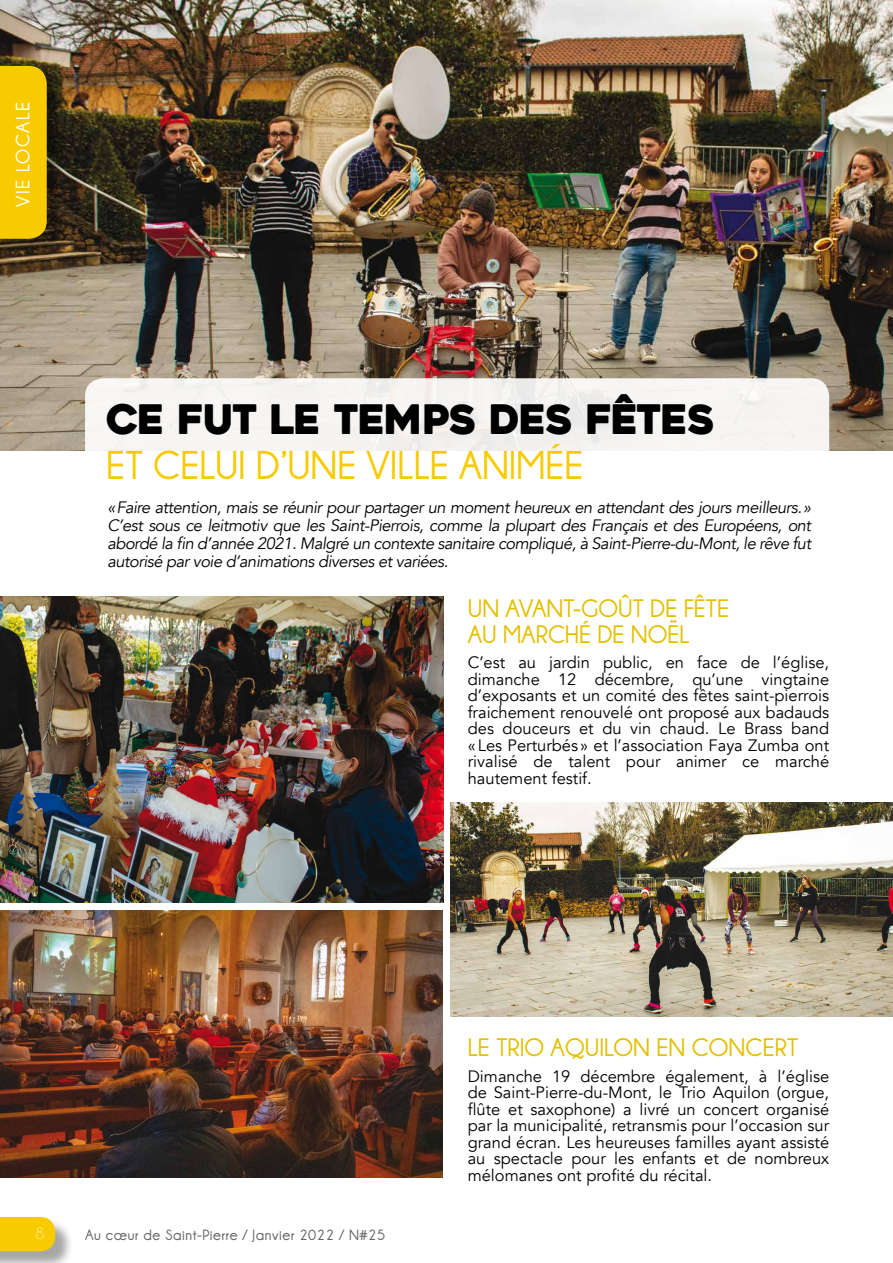
<style>
.page{position:relative;width:893px;height:1263px;background:#fff}
.page>*{position:absolute;margin:0;border:0;box-sizing:border-box;transform-origin:0 0}
.t1{font:700 40.5px "Champagne&Limousines";color:#f8cb00}
.t2{font:40.5px "Heavitas";letter-spacing:-.02em;color:#000}
.t3{font:700 25.5px/25.5px "Champagne&Limousines";color:#e3c000}
.t4{font:700 19.5px "Champagne&Limousines";letter-spacing:.07em;color:#fff}
.t5{font:16.5px/16.5px "Avenir";color:#000;text-align:justify}
.t6{font:italic 16.5px/18px "Avenir";letter-spacing:-.03em;color:#000;text-align:justify}
.t7{font:100 16.5px "Leaner";color:#fff}
.t8{font:700 15px "Champagne&Limousines";letter-spacing:.04em;color:#000}
</style>
<div class="page">
<hr style="left:892px;top:888px;width:1px;height:375px;background:#dcd6be">
<img style="left:0;top:596px;width:443px;height:306px">
<img style="left:0;top:0;width:893px;height:451px">
<div style="left:0;top:68px;width:66px;height:190px;background:#000;opacity:.35"></div>
<div style="left:0;top:66px;width:47px;height:173px;background:#f8cb00"></div>
<div style="left:0;top:1219px;width:74px;height:44px;background:#000;opacity:.35"></div>
<div style="left:0;top:1217px;width:55px;height:34px;background:#f8cb00"></div>
<div style="left:85px;top:378px;width:744px;height:151px;background:linear-gradient(to bottom,#f2f0ee,#fff);border-radius:18px"></div>
<img style="left:0;top:911px;width:443px;height:267px">
<img style="left:451px;top:803px;width:442px;height:213px">
<p class="t4" style="left:12px;top:207px;width:106px;rotate:-90deg">VIE LOCALE</p>
<h1 class="t2" style="left:106px;top:395px;width:610px">CE FUT LE TEMPS DES FÊTES</h1>
<h1 class="t1" style="left:106px;top:443px;width:479px">ET CELUI D’UNE VILLE ANIMÉE</h1>
<p class="t6" style="left:107px;top:498px;width:705px">«Faire attention, mais se réunir pour partager un moment heureux en attendant des jours meilleurs.» C’est sous ce leitmotiv que les Saint-Pierrois, comme la plupart des Français et des Européens, ont abordé la fin d’année 2021. Malgré un contexte sanitaire compliqué, à Saint-Pierre-du-Mont, le rêve fut autorisé par voie d’animations diverses et variées.</p>
<h2 class="t3" style="left:468px;top:596px;width:263px">UN AVANT-GOÛT DE FÊTE<br>AU MARCHÉ DE NOËL</h2>
<p class="t5" style="left:468px;top:655px;width:363px">C’est au jardin public, en face de l’église, dimanche 12 décembre, qu’une vingtaine d’exposants et un comité des fêtes saint-pierrois fraichement renouvelé ont proposé aux badauds des douceurs et du vin chaud. Le Brass band « Les Perturbés » et l’association Faya Zumba ont rivalisé de talent pour animer ce marché hautement festif.</p>
<p class="t7" style="left:36px;top:1225px;width:11px">8</p>
<p class="t8" style="left:85px;top:1226px;width:302px">Au cœur de Saint-Pierre / Janvier 2022 / N#25</p>
<h2 class="t3" style="left:468px;top:1034px;width:332px">LE TRIO AQUILON EN CONCERT</h2>
<p class="t5" style="left:468px;top:1068px;width:363px">Dimanche 19 décembre également, à l’église de Saint-Pierre-du-Mont, le Trio Aquilon (orgue, flûte et saxophone) a livré un concert organisé par la municipalité, retransmis pour l’occasion sur grand écran. Les heureuses familles ayant assisté au spectacle pour les enfants et de nombreux mélomanes ont profité du récital.</p>
</div>
